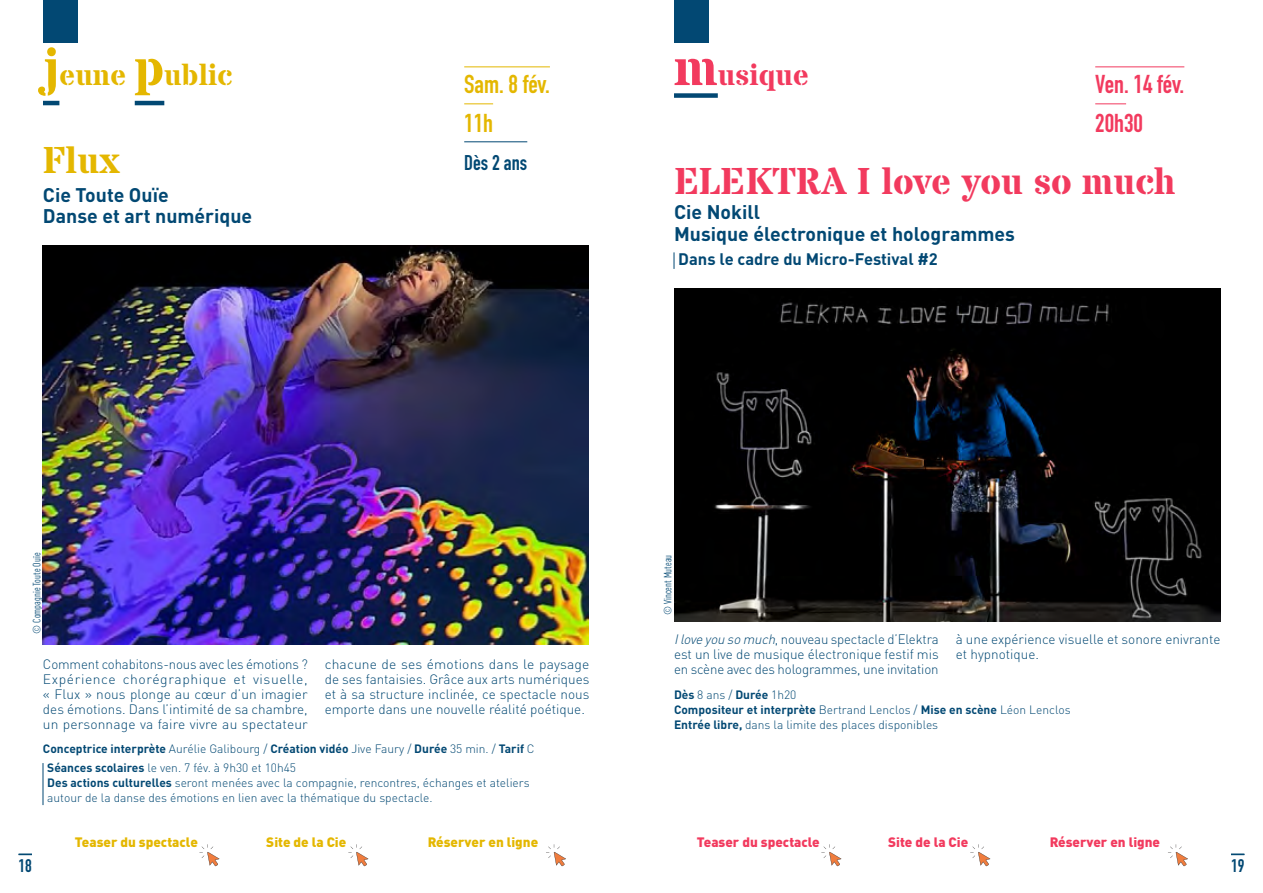
<style>
.page{position:relative;width:1263px;height:893px;background:#fff}
.page>*{position:absolute;margin:0;border:0;box-sizing:border-box;transform-origin:0 0}
.t1{font:700 37.5px "Stardos Stencil";color:#f23a5e}
.t2{font:700 37.5px "Stardos Stencil";color:#e4b700}
.t3{font:700 30px "Stardos Stencil";color:#e4b700}
.t4{font:700 30px "Stardos Stencil";color:#f23a5e}
.t5{font:700 25.5px/39.2px "DIN Condensed";color:#f23a5e}
.t6{font:700 25.5px/39.2px "DIN Condensed";color:#e4b700}
.t7{font:700 21px "DIN Condensed";color:#024873}
.t8{font:700 19.5px/21px "DINOT";color:#024873}
.t9{font:700 18px "DIN Condensed";color:#024873}
.t10{font:700 16.5px "DINOT";color:#024873}
.t11{font:300 13.5px/15px "DINOT";color:#024873;text-align:justify}
.t12{font:900 13.5px "DINOT";color:#e4b700}
.t13{font:900 13.5px "DINOT";color:#f23a5e}
.t14{font:300 12px/15px "DINOT";color:#024873}
.t15{font:700 12px/19.2px "DINOT";color:#024873}
.t16{font:condensed 10.5px "DINOT";color:#024873}
.s1{font-size:52.5px}
.s2{font-weight:300}
.s3{font-weight:700}
.s4{font-style:italic}
</style>
<div class="page">
<div style="left:43px;top:0;width:34px;height:43px;background:#024873"></div>
<hr style="left:43px;top:101px;width:16px;height:4px;background:#024873">
<hr style="left:135px;top:101px;width:29px;height:4px;background:#024873">
<hr style="left:43px;top:763px;width:1px;height:42px;background:#024873">
<img style="left:43px;top:246px;width:546px;height:399px">
<svg style="left:1231px;top:854px;width:13px;height:1px"></svg>
<hr style="left:464px;top:67px;width:86px;height:1px;background:#e4b700">
<svg style="left:464px;top:104px;width:29px;height:1px"></svg>
<hr style="left:464px;top:142px;width:63px;height:1px;background:#024873">
<svg style="left:19px;top:854px;width:13px;height:1px"></svg>
<svg style="left:199px;top:844px;width:20px;height:22px"></svg>
<svg style="left:348px;top:844px;width:20px;height:22px"></svg>
<svg style="left:546px;top:844px;width:20px;height:22px"></svg>
<div style="left:674px;top:0;width:34px;height:43px;background:#024873"></div>
<div style="left:674px;top:93px;width:44px;height:5px;background:#024873"></div>
<svg style="left:674px;top:252px;width:1px;height:17px"></svg>
<img style="left:674px;top:289px;width:546px;height:333px">
<hr style="left:1095px;top:67px;width:89px;height:1px;background:#f23a5e">
<hr style="left:1095px;top:104px;width:31px;height:1px;background:#f23a5e">
<svg style="left:821px;top:844px;width:20px;height:22px"></svg>
<svg style="left:970px;top:844px;width:20px;height:22px"></svg>
<svg style="left:1168px;top:844px;width:20px;height:22px"></svg>
<h2 class="t3" style="left:43px;top:56px;width:191px"><span class="s1">j</span>eune <span class="s1">p</span>ublic</h2>
<h1 class="t2" style="left:43px;top:136px;width:79px">Flux</h1>
<h3 class="t8" style="left:43px;top:184px;width:211px">Cie Toute Ouïe<br>Danse et art numérique</h3>
<h3 class="t6" style="left:464px;top:64px;width:87px">Sam. 8 fév.<br>11h</h3>
<h3 class="t7" style="left:464px;top:148px;width:65px">Dès 2 ans</h3>
<h2 class="t4" style="left:674px;top:56px;width:137px"><span class="s1">m</span>usique</h2>
<h3 class="t5" style="left:1095px;top:64px;width:91px">Ven. 14 fév.<br>20h30</h3>
<h1 class="t1" style="left:674px;top:158px;width:503px">ELEKTRA I love you so much</h1>
<h3 class="t8" style="left:674px;top:201px;width:343px;line-height:21.8px">Cie Nokill<br>Musique électronique et hologrammes</h3>
<p class="t10" style="left:678px;top:248px;width:261px">Dans le cadre du Micro-Festival #2</p>
<p class="t16" style="left:31px;top:634px;width:82px;rotate:-90deg">© Compagnie Toute Ouïe</p>
<p class="t11" style="left:43px;top:657px;width:266px">Comment cohabitons-nous avec les émotions ?<br>Expérience chorégraphique et visuelle, « Flux » nous plonge au cœur d’un imagier des émotions. Dans l’intimité de sa chambre, un personnage va faire vivre au spectateur</p>
<p class="t11" style="left:325px;top:657px;width:266px">chacune de ses émotions dans le paysage de ses fantaisies. Grâce aux arts numériques et à sa structure inclinée, ce spectacle nous emporte dans une nouvelle réalité poétique.</p>
<p class="t15" style="left:47px;top:739px;width:489px;text-indent:-4px">Conceptrice interprète <span class="s2">Aurélie Galibourg /</span> Création vidéo <span class="s2">Jive Faury /</span> Durée <span class="s2">35 min. /</span> Tarif <span class="s2">C<br></span>Séances scolaires <span class="s2">le ven. 7 fév. à 9h30 et 10h45</span></p>
<p class="t14" style="left:47px;top:775px;width:484px"><span class="s3">Des actions culturelles</span> seront menées avec la compagnie, rencontres, échanges et ateliers autour de la danse des émotions en lien avec la thématique du spectacle.</p>
<h3 class="t9" style="left:19px;top:853px;width:15px">18</h3>
<p class="t12" style="left:75px;top:833px;width:124px">Teaser du spectacle</p>
<p class="t12" style="left:266px;top:833px;width:81px">Site de la Cie</p>
<p class="t12" style="left:428px;top:833px;width:112px">Réserver en ligne</p>
<p class="t16" style="left:662px;top:615px;width:62px;rotate:-90deg">© Vincent Muteau</p>
<p class="t11" style="left:674px;top:631px;width:266px"><span class="s4">Ilove you so much</span>, nouveau spectacle d’Elektra est un live de musique électronique festif mis en scène avec des hologrammes, une invitation</p>
<p class="t11" style="left:956px;top:631px;width:266px">à une expérience visuelle et sonore enivrante et hypnotique.</p>
<p class="t14" style="left:674px;top:687px;width:398px"><span class="s3">Dès</span> 8 ans / <span class="s3">Durée</span> 1h20<br><span class="s3">Compositeur et interprète</span> Bertrand Lenclos / <span class="s3">Mise en scène</span> Léon Lenclos<br><span class="s3">Entrée libre,</span> dans la limite des places disponibles</p>
<p class="t13" style="left:697px;top:833px;width:124px">Teaser du spectacle</p>
<p class="t13" style="left:888px;top:833px;width:81px">Site de la Cie</p>
<p class="t13" style="left:1050px;top:833px;width:112px">Réserver en ligne</p>
<h3 class="t9" style="left:1231px;top:853px;width:15px">19</h3>
</div>
